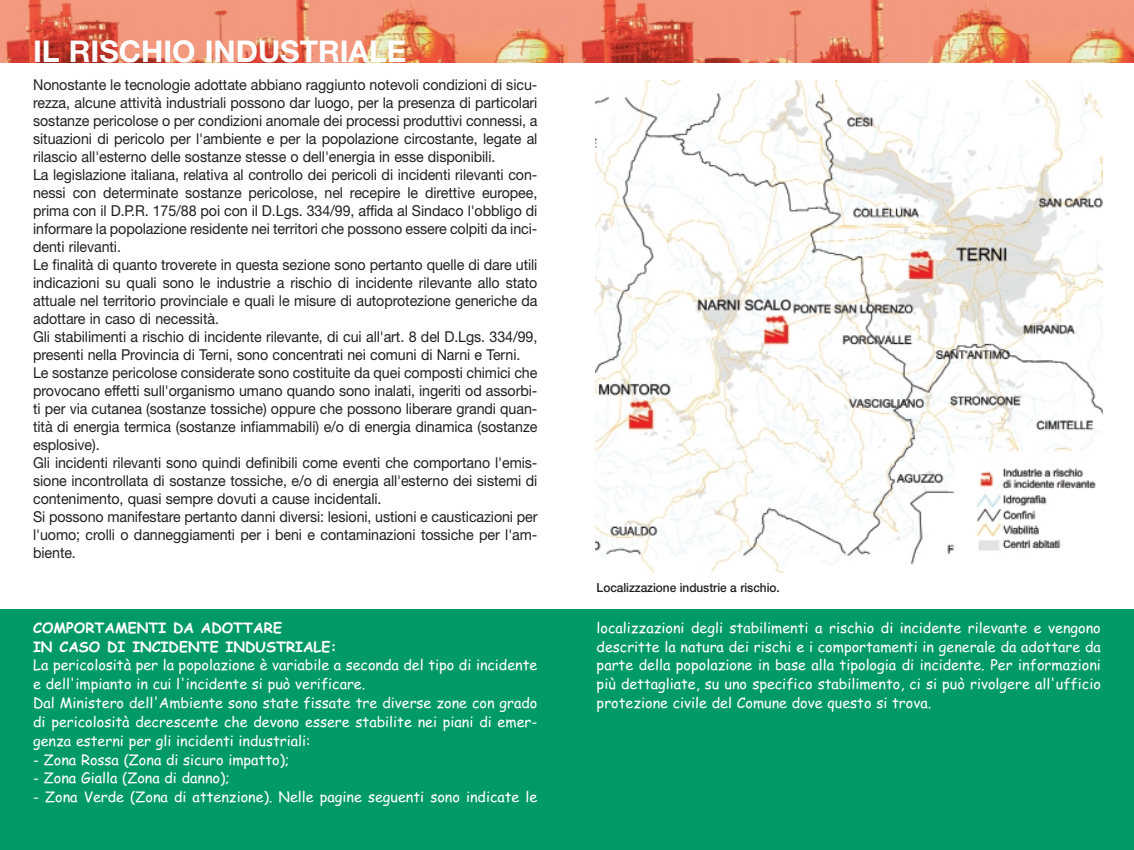
<style>
.page{position:relative;width:1134px;height:850px;background:#fff}
.page>*{position:absolute;margin:0;border:0;box-sizing:border-box;transform-origin:0 0}
.t1{font:700 30px "Helvetica Neue";color:#fff}
.t2{font:15px/18px "Helvetica Neue";letter-spacing:-.005em;color:#231f20;scale:.95 1}
.t3{font:14.38px/18.9px "Comic Sans MS";color:#fff;text-align:justify}
.t4{font:700 14.38px/18.9px "Comic Sans MS";color:#fff}
.t5{font:500 12.5px "Helvetica Neue";letter-spacing:-.005em;color:#231f20;scale:.95 1}
</style>
<div class="page">
<div style="left:0;top:609px;width:1134px;height:241px;background:#009a67"></div>
<img style="left:567px;top:0;width:567px;height:62px">
<img style="left:595px;top:80px;width:507px;height:493px">
<svg style="left:0;top:0;width:567px;height:62px;background:#e98a6e"></svg>
<h1 class="t1" style="left:33px;top:41px;width:375px">IL RISCHIO INDUSTRIALE</h1>
<p class="t2" style="left:33px;top:77px;width:532px">Nonostante le tecnologie adottate abbiano raggiunto notevoli condizioni di sicu&shy;rezza, alcune attività industriali possono dar luogo, per la presenza di particolari sostanze pericolose o per condizioni anomale dei processi produttivi connessi, a situazioni di pericolo per l'ambiente e per la popolazione circostante, legate al rilascio all'esterno delle sostanze stesse o dell'energia in esse disponibili.<br>La legislazione italiana, relativa al controllo dei pericoli di incidenti rilevanti con&shy;nessi con determinate sostanze pericolose, nel recepire le direttive europee, prima con il D.P.R. 175/88 poi con il D.Lgs. 334/99, affida al Sindaco l'obbligo di informare la popolazione residente nei territori che possono essere colpiti da inci&shy;denti rilevanti.<br>Le finalità di quanto troverete in questa sezione sono pertanto quelle di dare utili indicazioni su quali sono le industrie a rischio di incidente rilevante allo stato attuale nel territorio provinciale e quali le misure di autoprotezione generiche da adottare in caso di necessità.<br>Gli stabilimenti a rischio di incidente rilevante, di cui all'art. 8 del D.Lgs. 334/99, presenti nella Provincia di Terni, sono concentrati nei comuni di Narni e Terni.<br>Le sostanze pericolose considerate sono costituite da quei composti chimici che provocano effetti sull'organismo umano quando sono inalati, ingeriti od assorbi&shy;ti per via cutanea (sostanze tossiche) oppure che possono liberare grandi quan&shy;tità di energia termica (sostanze infiammabili) e/o di energia dinamica (sostanze esplosive).<br>Gli incidenti rilevanti sono quindi definibili come eventi che comportano l'emis&shy;sione incontrollata di sostanze tossiche, e/o di energia all'esterno dei sistemi di contenimento, quasi sempre dovuti a cause incidentali.<br>Si possono manifestare pertanto danni diversi: lesioni, ustioni e causticazioni per l'uomo; crolli o danneggiamenti per i beni e contaminazioni tossiche per l'am&shy;biente.</p>
<p class="t4" style="left:33px;top:620px;width:305px">COMPORTAMENTI DA ADOTTARE<br>IN CASO DI INCIDENTE INDUSTRIALE:</p>
<p class="t3" style="left:33px;top:657px;width:506px;text-align:left">La pericolosità per la popolazione è variabile a seconda del tipo di incidente e dell'impianto in cui l'incidente si può verificare.<br>Dal Ministero dell'Ambiente sono state fissate tre diverse zone con grado di pericolosità decrescente che devono essere stabilite nei piani di emer&shy;genza esterni per gli incidenti industriali:</p>
<p class="t3" style="left:33px;top:752px;width:258px">- Zona Rossa (Zona di sicuro impatto);</p>
<p class="t3" style="left:33px;top:770px;width:198px">- Zona Gialla (Zona di danno);</p>
<p class="t3" style="left:33px;top:789px;width:506px">- Zona Verde (Zona di attenzione). Nelle pagine seguenti sono indicate le</p>
<p class="t5" style="left:597px;top:583px;width:194px">Localizzazione industrie a rischio.</p>
<p class="t3" style="left:597px;top:620px;width:506px">localizzazioni degli stabilimenti a rischio di incidente rilevante e vengono descritte la natura dei rischi e i comportamenti in generale da adottare da parte della popolazione in base alla tipologia di incidente. Per informazioni più dettagliate, su uno specifico stabilimento, ci si può rivolgere all'ufficio protezione civile del Comune dove questo si trova.</p>
</div>
